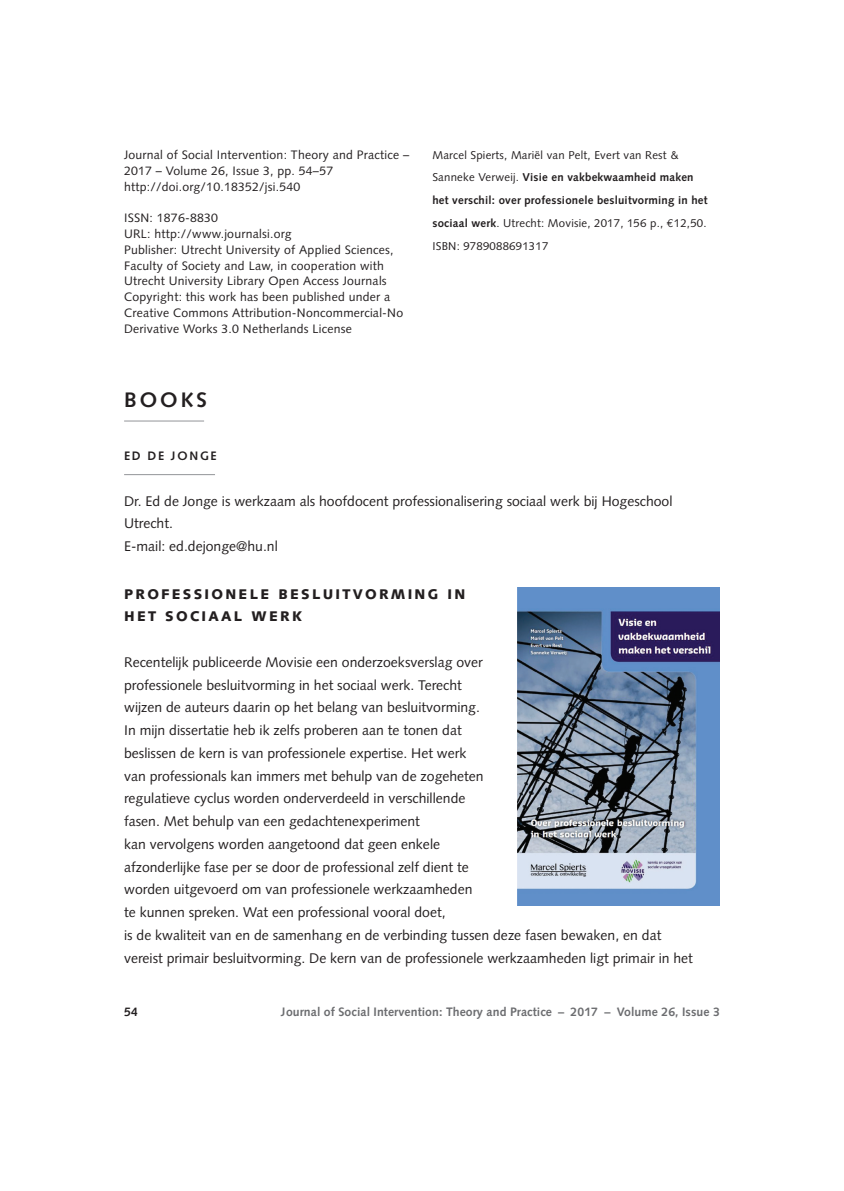
<style>
.page{position:relative;width:844px;height:1191px;background:#fff}
.page>*{position:absolute;margin:0;border:0;box-sizing:border-box;transform-origin:0 0}
.t1{font:700 21px "Syntax";letter-spacing:.14em;color:#231f20}
.t2{font:14px/22.8px "Syntax";color:#231f20}
.t3{font:900 14px/22.8px "Syntax";letter-spacing:.16em;color:#231f20}
.t4{font:12.25px/15.8px "Syntax";letter-spacing:.02em;color:#231f20}
.t5{font:700 12.25px "Syntax";letter-spacing:.005em;color:#6c6d70}
.t6{font:700 12.25px "Syntax";letter-spacing:.14em;color:#231f20}
.t7{font:11.38px/22.8px "Syntax";letter-spacing:.02em;color:#231f20}
.s1{font-weight:700}
.s2{font-family:"Euro Mono"}
</style>
<div class="page">
<hr style="left:124px;top:420px;width:80px;height:1px;background:#939598">
<hr style="left:124px;top:474px;width:91px;height:1px;background:#939598">
<img style="left:517px;top:588px;width:202px;height:317px">
<p class="t4" style="left:124px;top:147px;width:287px">Journal of Social Intervention: Theory and Practice –<br>2017 – Volume 26, Issue 3, pp. 54–57 http://doi.org/10.18352/jsi.540</p>
<p class="t4" style="left:124px;top:210px;width:280px">ISSN: 1876-8830<br>URL: http://www.journalsi.org<br>Publisher: Utrecht University of Applied Sciences, Faculty of Society and Law, in cooperation with Utrecht University Library Open Access Journals Copyright: this work has been published under a Creative Commons Attribution-Noncommercial-No Derivative Works 3.0 Netherlands License</p>
<p class="t7" style="left:432px;top:143px;width:276px">Marcel Spierts, Mariël van Pelt, Evert van Rest &amp; Sanneke Verweij. <span class="s1">Visie en vakbekwaamheid maken het verschil: over professionele besluitvorming in het sociaal werk</span>. Utrecht: Movisie, 2017, 156 p., <span class="s2">€</span>12,50.<br>ISBN: 9789088691317</p>
<h1 class="t1" style="left:124px;top:387px;width:83px">Books</h1>
<p class="t6" style="left:124px;top:449px;width:94px">ED DE JONGE</p>
<p class="t2" style="left:124px;top:489px;width:549px">Dr. Ed de Jonge is werkzaam als hoofdocent professionalisering sociaal werk bij Hogeschool<br>Utrecht.<br>E-mail: ed.dejonge@hu.nl</p>
<p class="t3" style="left:124px;top:582px;width:342px">PROFESSIONELE BESLUITVORMING IN<br>HET SOCIAAL WERK</p>
<p class="t2" style="left:124px;top:650px;width:570px">Recentelijk publiceerde Movisie een onderzoeksverslag over<br>professionele besluitvorming in het sociaal werk. Terecht<br>wijzen de auteurs daarin op het belang van besluitvorming.<br>In mijn dissertatie heb ik zelfs proberen aan te tonen dat<br>beslissen de kern is van professionele expertise. Het werk<br>van professionals kan immers met behulp van de zogeheten<br>regulatieve cyclus worden onderverdeeld in verschillende<br>fasen. Met behulp van een gedachtenexperiment<br>kan vervolgens worden aangetoond dat geen enkele<br>afzonderlijke fase per se door de professional zelf dient te<br>worden uitgevoerd om van professionele werkzaamheden<br>te kunnen spreken. Wat een professional vooral doet,<br>is de kwaliteit van en de samenhang en de verbinding tussen deze fasen bewaken, en dat vereist primair besluitvorming. De kern van de professionele werkzaamheden ligt primair in het</p>
<p class="t6" style="left:124px;top:1004px;width:15px">54</p>
<p class="t5" style="left:281px;top:1004px;width:440px">Journal of Social Intervention: Theory and Practice – 2017 – Volume 26, Issue 3</p>
</div>
